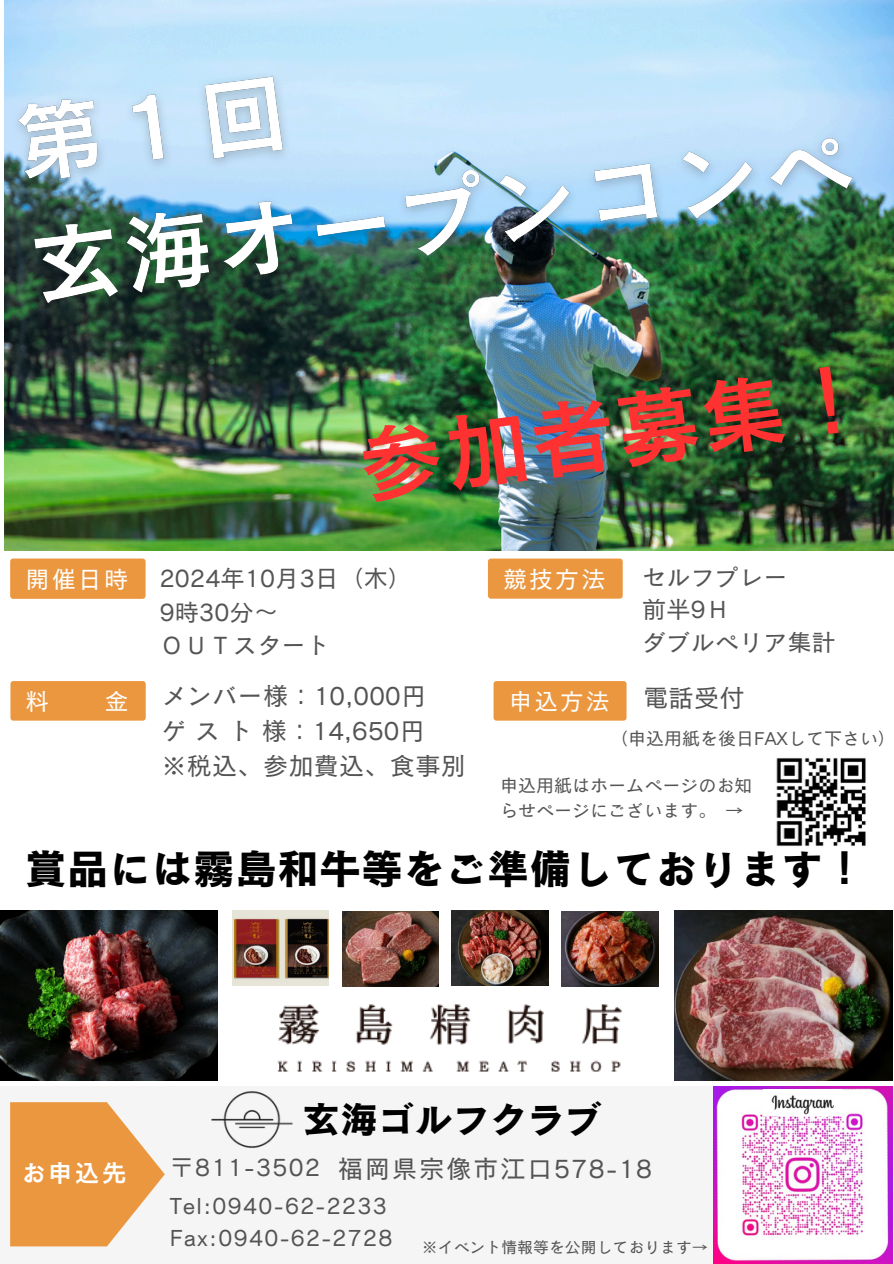
<style>
.page{position:relative;width:894px;height:1264px;background:#fff}
.page>*{position:absolute;margin:0;border:0;box-sizing:border-box;transform-origin:0 0}
.t1{font:85.5px "Canva Cezanne Pro N DB";color:#ff3131}
.t2{font:42px "Canva Cezanne Pro N B";color:#000}
.t3{font:37.5px "Canva Cezanne Pro N B";color:#000}
.t4{font:25.5px "Canva Cezanne Pro N M";letter-spacing:.06em;color:#545454}
.t5{font:25.2px/34.8px "Canva Cezanne Pro N M";letter-spacing:.01em;color:#545454}
.t6{font:24.75px "Canva Cezanne Pro N DB";color:#fff}
.t7{font:24.15px/33.8px "Canva Cezanne Pro N M";letter-spacing:.01em;color:#545454}
.t8{font:24.15px "Canva Cezanne Pro N M";color:#fff}
.t9{font:24px/32.7px "Canva Cezanne Pro N M";letter-spacing:.01em;color:#545454}
.t10{font:24px "Canva Cezanne Pro N M";color:#fff}
.t11{font:23.7px "Canva Cezanne Pro N M";color:#fff}
.t12{font:22.5px/31.5px "Canva Cezanne Pro N M";letter-spacing:.06em;color:#545454}
.t13{font:18px "Canva Cezanne Pro N M";color:#545454}
.t14{font:15.9px "Canva Cezanne Pro N M";color:#545454}
</style>
<div class="page">
<div style="left:0;top:1086px;width:893px;height:177px;background:#f5f5f5"></div>
<svg style="left:10px;top:1102px;width:154px;height:144px"></svg>
<img style="left:5px;top:0;width:888px;height:550px">
<img style="left:0;top:910px;width:218px;height:170px">
<img style="left:277px;top:1004px;width:345px;height:68px">
<img style="left:674px;top:910px;width:218px;height:170px">
<img style="left:232px;top:910px;width:96px;height:75px">
<img style="left:342px;top:911px;width:96px;height:75px">
<img style="left:452px;top:910px;width:96px;height:75px">
<img style="left:561px;top:911px;width:97px;height:75px">
<img style="left:713px;top:1086px;width:179px;height:177px">
<img style="left:211px;top:1091px;width:82px;height:57px">
<img style="left:763px;top:1089px;width:78px;height:26px">
<img style="left:776px;top:758px;width:90px;height:88px">
<img style="left:4px;top:0;width:870px;height:327px">
<div style="left:10px;top:558px;width:135px;height:41px;background:#eb9740;border-radius:3px"></div>
<div style="left:488px;top:558px;width:134px;height:40px;background:#eb9740;border-radius:3px"></div>
<div style="left:10px;top:681px;width:136px;height:39px;background:#eb9740;border-radius:3px"></div>
<div style="left:493px;top:681px;width:133px;height:39px;background:#eb9740;border-radius:3px"></div>
<p class="t1" style="left:352px;top:424px;width:519px;rotate:-8deg">参加者募集！</p>
<p class="t8" style="left:26px;top:566px;width:104px">開催日時</p>
<h2 class="t7" style="left:160px;top:560px;width:254px">2024年10月 3日（木）<br>9時30分～<br>ＯＵＴスタート</h2>
<p class="t10" style="left:503px;top:566px;width:103px">競技方法</p>
<p class="t9" style="left:642px;top:560px;width:195px">セルフプレー<br>前半9Ｈ<br>ダブルぺリア集計</p>
<p class="t11" style="left:26px;top:689px;width:25px">料</p>
<p class="t11" style="left:105px;top:689px;width:23px">金</p>
<p class="t5" style="left:161px;top:678px;width:306px">メンバー様：10,000円<br>ゲスト様：14,650円<br>※税込、参加費込、食事別</p>
<h5 class="t11" style="left:508px;top:689px;width:102px">申込方法</h5>
<h6 class="t5" style="left:643px;top:680px;width:103px">電話受付</h6>
<p class="t13" style="left:609px;top:729px;width:288px">（申込用紙を後日 FAXして下さい）</p>
<p class="t13" style="left:500px;top:776px;width:254px">申込用紙はホームページのお知</p>
<p class="t13" style="left:500px;top:800px;width:245px">らせページにございます。 →</p>
<h5 class="t2" style="left:25px;top:846px;width:841px">賞品には霧島和牛等をご準備しております！</h5>
<p class="t6" style="left:21px;top:1160px;width:107px">お申込先</p>
<p class="t3" style="left:302px;top:1099px;width:301px">玄海ゴルフクラブ</p>
<h3 class="t9" style="left:170px;top:1150px;width:152px">〒811-3502</h3>
<h5 class="t4" style="left:338px;top:1155px;width:315px">福岡県宗像市江口 578-18</h5>
<p class="t12" style="left:170px;top:1190px;width:224px">Tel:0940-62-2233<br>Fax:0940-62-2728</p>
<p class="t14" style="left:422px;top:1239px;width:287px">※イベント情報等を公開しております→</p>
</div>
